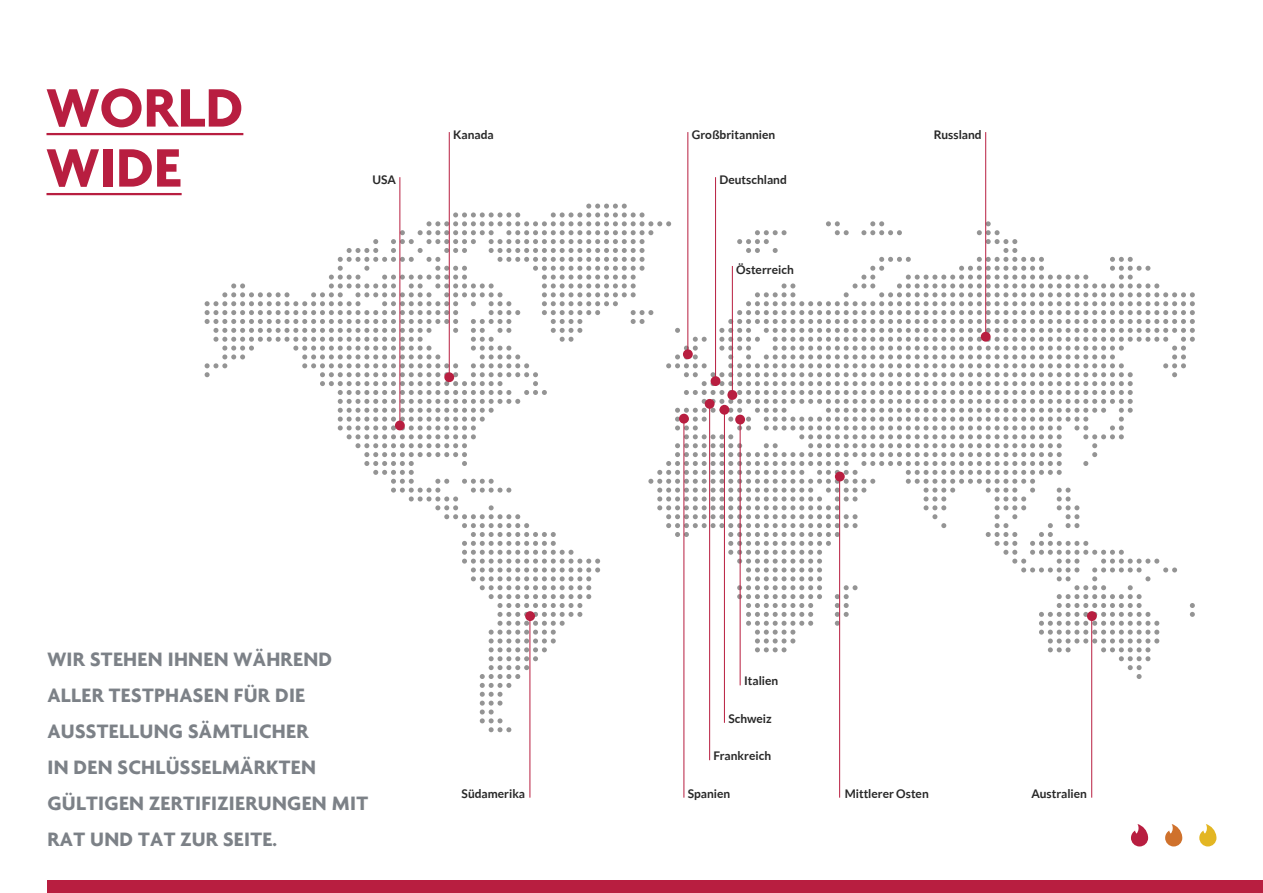
<style>
.page{position:relative;width:1263px;height:893px;background:#fff}
.page>*{position:absolute;margin:0;border:0;box-sizing:border-box;transform-origin:0 0}
.t1{font:700 58.5px/60px "Agenda";color:#b81e40}
.t2{font:700 21px/36px "Agenda";letter-spacing:.015em;color:#7c8187}
.t3{font:700 11.85px "Lato";color:#272727}
</style>
<div class="page">
<svg style="left:205px;top:204px;width:990px;height:528px"></svg>
<div style="left:735px;top:415px;width:10px;height:9px;background:#b81e40;border-radius:50%"></div>
<div style="left:835px;top:472px;width:10px;height:9px;background:#b81e40;border-radius:50%"></div>
<div style="left:705px;top:399px;width:9px;height:10px;background:#b81e40;border-radius:50%"></div>
<div style="left:395px;top:421px;width:10px;height:9px;background:#b81e40;border-radius:50%"></div>
<div style="left:683px;top:349px;width:10px;height:10px;background:#b81e40;border-radius:50%"></div>
<div style="left:727px;top:390px;width:10px;height:10px;background:#b81e40;border-radius:50%"></div>
<div style="left:981px;top:332px;width:10px;height:10px;background:#b81e40;border-radius:50%"></div>
<div style="left:719px;top:405px;width:10px;height:10px;background:#b81e40;border-radius:50%"></div>
<div style="left:679px;top:414px;width:10px;height:10px;background:#b81e40;border-radius:50%"></div>
<div style="left:444px;top:372px;width:10px;height:10px;background:#b81e40;border-radius:50%"></div>
<hr style="left:684px;top:419px;width:1px;height:379px;background:#b81e40">
<hr style="left:709px;top:405px;width:1px;height:355px;background:#b81e40">
<hr style="left:724px;top:409px;width:1px;height:314px;background:#b81e40">
<hr style="left:740px;top:420px;width:1px;height:265px;background:#b81e40">
<hr style="left:839px;top:477px;width:1px;height:321px;background:#b81e40">
<div style="left:1087px;top:611px;width:10px;height:10px;background:#b81e40;border-radius:50%"></div>
<hr style="left:1091px;top:616px;width:1px;height:182px;background:#b81e40">
<div style="left:525px;top:611px;width:10px;height:10px;background:#b81e40;border-radius:50%"></div>
<hr style="left:530px;top:616px;width:1px;height:182px;background:#b81e40">
<hr style="left:400px;top:177px;width:1px;height:249px;background:#b81e40">
<hr style="left:449px;top:132px;width:1px;height:249px;background:#b81e40">
<hr style="left:687px;top:132px;width:1px;height:222px;background:#b81e40">
<div style="left:711px;top:376px;width:9px;height:10px;background:#b81e40;border-radius:50%"></div>
<hr style="left:715px;top:177px;width:1px;height:204px;background:#b81e40">
<hr style="left:732px;top:266px;width:1px;height:129px;background:#b81e40">
<hr style="left:985px;top:132px;width:1px;height:205px;background:#b81e40">
<div style="left:47px;top:880px;width:1216px;height:13px;background:#b81e40"></div>
<hr style="left:46px;top:133px;width:197px;height:2px;background:#b81e40">
<hr style="left:46px;top:193px;width:136px;height:2px;background:#b81e40">
<svg style="left:1131px;top:824px;width:17px;height:22px"></svg>
<svg style="left:1199px;top:824px;width:17px;height:22px"></svg>
<svg style="left:1165px;top:824px;width:17px;height:22px"></svg>
<div style="left:47px;top:671px;width:290px;height:5px;background:#fff"></div>
<div style="left:47px;top:707px;width:263px;height:5px;background:#fff"></div>
<h1 class="t1" style="left:47px;top:76px;width:198px">WORLD<br>WIDE</h1>
<p class="t3" style="left:372px;top:173px;width:25px">USA</p>
<p class="t3" style="left:453px;top:128px;width:42px">Kanada</p>
<p class="t3" style="left:692px;top:128px;width:85px">Großbritannien</p>
<p class="t3" style="left:934px;top:128px;width:50px">Russland</p>
<p class="t3" style="left:719px;top:172px;width:69px">Deutschland</p>
<p class="t3" style="left:736px;top:263px;width:59px">Österreich</p>
<p class="t2" style="left:47px;top:641px;width:322px">WIR STEHEN IHNEN WÄHREND<br>ALLER TESTPHASEN FÜR DIE<br>AUSSTELLUNG SÄMTLICHER<br>IN DEN SCHLÜSSELMÄRKTEN<br>GÜLTIGEN ZERTIFIZIERUNGEN MIT<br>RAT UND TAT ZUR SEITE.</p>
<p class="t3" style="left:744px;top:674px;width:36px">Italien</p>
<p class="t3" style="left:728px;top:712px;width:45px">Schweiz</p>
<p class="t3" style="left:713px;top:749px;width:59px">Frankreich</p>
<p class="t3" style="left:462px;top:786px;width:65px">Südamerika</p>
<p class="t3" style="left:845px;top:786px;width:86px">Mittlerer Osten</p>
<p class="t3" style="left:1031px;top:786px;width:57px">Australien</p>
<p class="t3" style="left:688px;top:786px;width:44px">Spanien</p>
</div>
